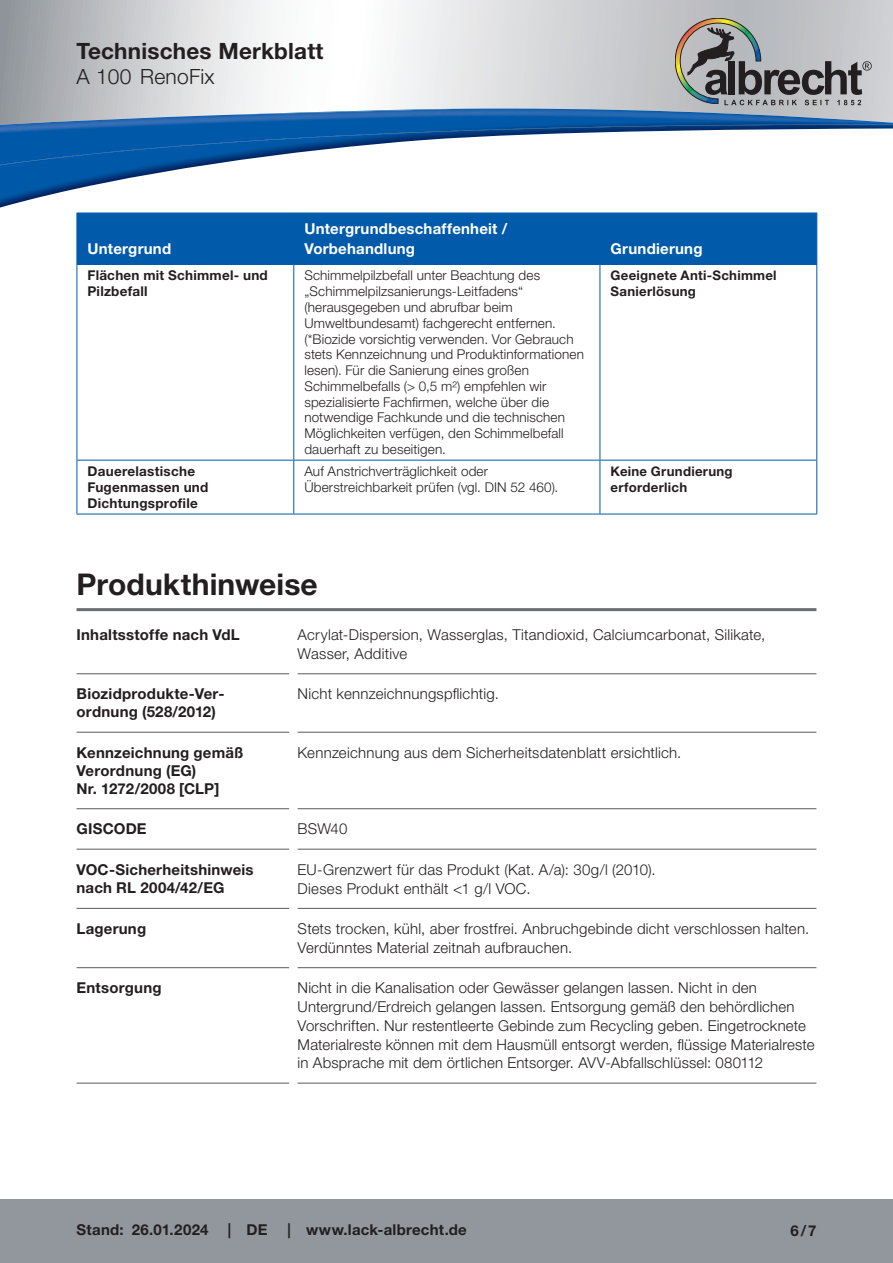
<style>
.page{position:relative;width:893px;height:1263px;background:#fff}
.page>*{position:absolute;margin:0;border:0;box-sizing:border-box;transform-origin:0 0}
.CB_AF_Kapitel_Ueberschrift{font:700 30px "Helvetica Neue LT Std";letter-spacing:.005em;color:#231f20}
.CB_AF_Kopf_TM{font:700 22.5px "Helvetica Neue LT Std";letter-spacing:.01em;color:#231f20}
.CB_AF_Kopf_Produktname_klein{font:300 21px "Helvetica Neue LT Std";letter-spacing:.01em;color:#231f20}
.CB_AF_Text_Standard{font:300 15px/18.8px "Helvetica Neue LT Std";letter-spacing:.015em;color:#231f20}
.CB_AF_Abschnitt_Ueberschrift{font:700 15px/18px "Helvetica Neue LT Std";letter-spacing:.015em;color:#231f20}
.CB_AF_Tab_Kopfzeile{font:700 15px/19.5px "Helvetica Neue LT Std";letter-spacing:.015em;color:#fff}
.CB_AF_Fuß_Stand_linksb{font:700 15px "Helvetica Neue LT Std";letter-spacing:.015em;color:#231f20}
.CB_AF_Tab_Text_Standard{font:300 13.5px/15.8px "Helvetica Neue LT Std";letter-spacing:.01em;color:#231f20}
.CB_AF_Tab_Text_Standard-2{font:700 13.5px/15.8px "Helvetica Neue LT Std";letter-spacing:.02em;color:#231f20}
.CB_AF_Tab_Text_Standard-3{font:700 13.2px/15.8px "Helvetica Neue LT Std";letter-spacing:.02em;color:#231f20}
</style>
<div class="page">
<svg style="left:0;top:0;width:893px;height:109px"></svg>
<img style="left:0;top:165px;width:206px;height:43px">
<img style="left:0;top:109px;width:893px;height:15px">
<img style="left:0;top:124px;width:893px;height:41px">
<svg style="left:675px;top:18px;width:197px;height:87px;background:#9a9b9b"></svg>
<div style="left:0;top:1199px;width:893px;height:64px;background:#91979d"></div>
<div style="left:78px;top:214px;width:738px;height:50px;background:#015aaa"></div>
<hr style="left:77px;top:213px;width:1px;height:51px;background:#015aaa">
<hr style="left:77px;top:213px;width:217px;height:1px;background:#015aaa">
<hr style="left:77px;top:264px;width:217px;height:1px;background:#015aaa">
<hr style="left:293px;top:213px;width:1px;height:51px;background:#015aaa">
<hr style="left:294px;top:213px;width:306px;height:1px;background:#015aaa">
<hr style="left:294px;top:264px;width:306px;height:1px;background:#015aaa">
<hr style="left:600px;top:213px;width:1px;height:51px;background:#015aaa">
<hr style="left:600px;top:213px;width:217px;height:1px;background:#015aaa">
<hr style="left:816px;top:213px;width:1px;height:51px;background:#015aaa">
<hr style="left:600px;top:264px;width:217px;height:1px;background:#015aaa">
<hr style="left:77px;top:265px;width:1px;height:195px;background:#015aaa">
<hr style="left:77px;top:460px;width:1px;height:54px;background:#015aaa">
<hr style="left:77px;top:460px;width:217px;height:1px;background:#015aaa">
<hr style="left:77px;top:514px;width:217px;height:1px;background:#015aaa">
<hr style="left:293px;top:265px;width:1px;height:195px;background:#015aaa">
<hr style="left:293px;top:460px;width:1px;height:54px;background:#015aaa">
<hr style="left:294px;top:460px;width:306px;height:1px;background:#015aaa">
<hr style="left:294px;top:514px;width:306px;height:1px;background:#015aaa">
<hr style="left:600px;top:265px;width:1px;height:195px;background:#015aaa">
<hr style="left:600px;top:460px;width:1px;height:54px;background:#015aaa">
<hr style="left:600px;top:460px;width:217px;height:1px;background:#015aaa">
<hr style="left:816px;top:265px;width:1px;height:195px;background:#015aaa">
<hr style="left:816px;top:460px;width:1px;height:54px;background:#015aaa">
<hr style="left:600px;top:514px;width:217px;height:1px;background:#015aaa">
<hr style="left:77px;top:673px;width:212px;height:1px;background:#6c6d70">
<hr style="left:298px;top:673px;width:518px;height:1px;background:#6c6d70">
<hr style="left:77px;top:732px;width:212px;height:1px;background:#6c6d70">
<hr style="left:298px;top:732px;width:518px;height:1px;background:#6c6d70">
<hr style="left:77px;top:808px;width:212px;height:1px;background:#6c6d70">
<hr style="left:298px;top:808px;width:518px;height:1px;background:#6c6d70">
<hr style="left:77px;top:849px;width:212px;height:1px;background:#6c6d70">
<hr style="left:298px;top:849px;width:518px;height:1px;background:#6c6d70">
<hr style="left:77px;top:908px;width:212px;height:1px;background:#6c6d70">
<hr style="left:298px;top:908px;width:518px;height:1px;background:#6c6d70">
<hr style="left:77px;top:967px;width:212px;height:1px;background:#6c6d70">
<hr style="left:298px;top:967px;width:518px;height:1px;background:#6c6d70">
<hr style="left:77px;top:1082px;width:212px;height:2px;background:#6c6d70">
<hr style="left:298px;top:1082px;width:518px;height:2px;background:#6c6d70">
<hr style="left:77px;top:608px;width:739px;height:3px;background:#6c6d70">
<p class="CB_AF_Kopf_TM" style="left:77px;top:37px;width:248px">Technisches Merkblatt</p>
<p class="CB_AF_Kopf_Produktname_klein" style="left:77px;top:64px;width:140px">A 100 RenoFix</p>
<p class="CB_AF_Tab_Kopfzeile" style="left:88px;top:238px;width:85px">Untergrund</p>
<p class="CB_AF_Tab_Kopfzeile" style="left:304px;top:219px;width:204px">Untergrundbeschaffenheit /<br>Vorbehandlung</p>
<p class="CB_AF_Tab_Kopfzeile" style="left:611px;top:238px;width:93px">Grundierung</p>
<p class="CB_AF_Tab_Text_Standard-2" style="left:88px;top:267px;width:182px">Flächen mit Schimmel- und<br>Pilzbefall</p>
<p class="CB_AF_Tab_Text_Standard" style="left:304px;top:268px;width:281px">Schimmelpilzbefall unter Beachtung des „Schimmelpilzsanierungs-Leitfadens“ (herausgegeben und abrufbar beim Umweltbundesamt) fachgerecht entfernen. (*Biozide vorsichtig verwenden. Vor Gebrauch stets Kennzeichnung und Produktinformationen lesen). Für die Sanierung eines großen Schimmelbefalls (&gt; 0,5 m²) empfehlen wir spezialisierte Fachfirmen, welche über die notwendige Fachkunde und die technischen Möglichkeiten verfügen, den Schimmelbefall dauerhaft zu beseitigen.</p>
<p class="CB_AF_Tab_Text_Standard-3" style="left:611px;top:268px;width:168px">Geeignete Anti-Schimmel<br>Sanierlösung</p>
<p class="CB_AF_Tab_Text_Standard-2" style="left:88px;top:463px;width:122px">Dauerelastische<br>Fugenmassen und<br>Dichtungsprofile</p>
<p class="CB_AF_Tab_Text_Standard" style="left:304px;top:463px;width:255px">Auf Anstrichverträglichkeit oder<br>Überstreichbarkeit prüfen (vgl. DIN 52 460).</p>
<p class="CB_AF_Tab_Text_Standard-3" style="left:611px;top:463px;width:124px">Keine Grundierung erforderlich</p>
<p class="CB_AF_Kapitel_Ueberschrift" style="left:77px;top:566px;width:243px">Produkthinweise</p>
<p class="CB_AF_Abschnitt_Ueberschrift" style="left:77px;top:625px;width:165px">Inhaltsstoffe nach VdL</p>
<p class="CB_AF_Text_Standard" style="left:298px;top:625px;width:469px">Acrylat-Dispersion, Wasserglas, Titandioxid, Calciumcarbonat, Silikate,<br>Wasser, Additive</p>
<p class="CB_AF_Abschnitt_Ueberschrift" style="left:77px;top:685px;width:149px">Biozidprodukte-Ver&shy;ordnung (528/2012)</p>
<p class="CB_AF_Text_Standard" style="left:298px;top:684px;width:203px">Nicht kennzeichnungspflichtig.</p>
<p class="CB_AF_Abschnitt_Ueberschrift" style="left:77px;top:743px;width:169px">Kennzeichnung gemäß<br>Verordnung (EG)<br>Nr. 1272/2008 [CLP]</p>
<p class="CB_AF_Text_Standard" style="left:298px;top:743px;width:385px">Kennzeichnung aus dem Sicherheitsdatenblatt ersichtlich.</p>
<p class="CB_AF_Abschnitt_Ueberschrift" style="left:77px;top:820px;width:72px">GISCODE</p>
<p class="CB_AF_Text_Standard" style="left:298px;top:819px;width:51px">BSW40</p>
<p class="CB_AF_Abschnitt_Ueberschrift" style="left:77px;top:860px;width:179px">VOC-Sicherheitshinweis nach RL 2004/42/EG</p>
<p class="CB_AF_Text_Standard" style="left:298px;top:860px;width:359px">EU-Grenzwert für das Produkt (Kat. A/a): 30g/l (2010).<br>Dieses Produkt enthält &lt;1 g/l VOC.</p>
<p class="CB_AF_Abschnitt_Ueberschrift" style="left:77px;top:919px;width:71px">Lagerung</p>
<p class="CB_AF_Text_Standard" style="left:298px;top:919px;width:513px">Stets trocken, kühl, aber frostfrei. Anbruchgebinde dicht verschlossen halten.<br>Verdünntes Material zeitnah aufbrauchen.</p>
<p class="CB_AF_Abschnitt_Ueberschrift" style="left:77px;top:978px;width:87px">Entsorgung</p>
<p class="CB_AF_Text_Standard" style="left:298px;top:978px;width:518px">Nicht in die Kanalisation oder Gewässer gelangen lassen. Nicht in den Untergrund/Erdreich gelangen lassen. Entsorgung gemäß den behördlichen Vorschriften. Nur restentleerte Gebinde zum Recycling geben. Eingetrocknete Materialreste können mit dem Hausmüll entsorgt werden, flüssige Materialreste in Absprache mit dem örtlichen Entsorger. AVV-Abfallschlüssel: 080112</p>
<p class="CB_AF_Fuß_Stand_linksb" style="left:77px;top:1221px;width:49px">Stand:</p>
<p class="CB_AF_Fuß_Stand_linksb" style="left:132px;top:1221px;width:78px">26.01.2024</p>
<p class="CB_AF_Fuß_Stand_linksb" style="left:228px;top:1220px;width:5px">|</p>
<p class="CB_AF_Fuß_Stand_linksb" style="left:247px;top:1221px;width:23px">DE</p>
<p class="CB_AF_Fuß_Stand_linksb" style="left:287px;top:1220px;width:5px">|</p>
<p class="CB_AF_Fuß_Stand_linksb" style="left:306px;top:1221px;width:162px">www.lack-albrecht.de</p>
<p class="CB_AF_Abschnitt_Ueberschrift" style="left:790px;top:1222px;width:27px">6/7</p>
</div>
